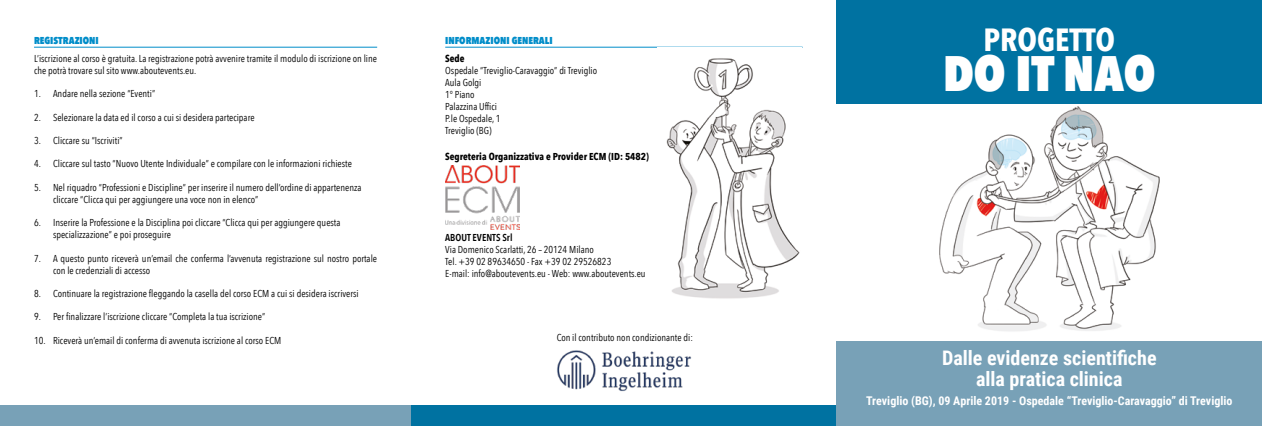
<style>
.page{position:relative;width:1262px;height:426px;background:#fff}
.page>*{position:absolute;margin:0;border:0;box-sizing:border-box;transform-origin:0 0}
.t1{font:800 49.6px "Avenir Next Condensed";color:#fff}
.t2{font:700 32px "Avenir Next Condensed";color:#fff}
.t3{font:700 20px/21px "Roboto Condensed";color:#fff;text-align:center}
.t4{font:700 12px "Roboto Condensed";color:#fff}
.t5{font:10px/12px "Avenir Next Condensed";color:#000}
.t6{font:700 10px "Avenir Next Condensed";color:#000}
.t7{font:800 10px "Avenir Next Condensed";color:#008dc9}
.t8{font:600 10px "Avenir Next Condensed";color:#000}
</style>
<div class="page">
<img style="left:853px;top:103px;width:392px;height:228px">
<hr style="left:34px;top:47px;width:343px;height:1px;background:#008dc9">
<hr style="left:445px;top:47px;width:357px;height:1px;background:#008dc9">
<img style="left:446px;top:165px;width:74px;height:64px">
<img style="left:557px;top:350px;width:135px;height:42px">
<div style="left:836px;top:0;width:425px;height:103px;background:#0072a1"></div>
<div style="left:0;top:405px;width:411px;height:20px;background:#78a1b7"></div>
<div style="left:411px;top:405px;width:425px;height:20px;background:#0072a1"></div>
<img style="left:658px;top:47px;width:143px;height:252px">
<div style="left:836px;top:341px;width:425px;height:84px;background:#78a1b7"></div>
<p class="t7" style="left:34px;top:34px;width:66px">REGISTRAZIONI</p>
<p class="t5" style="left:34px;top:52px;width:344px">L’iscrizione al corso è gratuita. La registrazione potrà avvenire tramite il modulo di iscrizione on line che potrà trovare sul sito www.aboutevents.eu.</p>
<p class="t5" style="left:34px;top:87px;width:123px">1. Andare nella sezione “Eventi”</p>
<p class="t5" style="left:34px;top:110px;width:222px">2. Selezionare la data ed il corso a cui si desidera partecipare</p>
<p class="t5" style="left:34px;top:134px;width:90px">3. Cliccare su “Iscriviti”</p>
<p class="t5" style="left:34px;top:157px;width:319px">4. Cliccare sul tasto “Nuovo Utente Individuale” e compilare con le informazioni richieste</p>
<p class="t5" style="left:53px;top:180px;width:310px;text-indent:-19px">5. Nel riquadro “Professioni e Discipline” per inserire il numero dell’ordine di appartenenza cliccare “Clicca qui per aggiungere una voce non in elenco”</p>
<p class="t5" style="left:53px;top:216px;width:289px;text-indent:-19px">6. Inserire la Professione e la Disciplina poi cliccare “Clicca qui per aggiungere questa specializzazione” e poi proseguire</p>
<p class="t5" style="left:53px;top:251px;width:325px;text-indent:-19px">7. A questo punto riceverà un’email che conferma l’avvenuta registrazione sul nostro portale con le credenziali di accesso</p>
<p class="t5" style="left:34px;top:286px;width:326px">8. Continuare la registrazione fleggando la casella del corso ECM a cui si desidera iscriversi</p>
<p class="t5" style="left:34px;top:310px;width:233px">9. Per finalizzare l’iscrizione cliccare “Completa la tua iscrizione”</p>
<p class="t5" style="left:34px;top:333px;width:249px">10. Riceverà un’email di conferma di avvenuta iscrizione al corso ECM</p>
<p class="t7" style="left:445px;top:34px;width:109px">INFORMAZIONI GENERALI</p>
<p class="t6" style="left:445px;top:52px;width:21px">Sede</p>
<p class="t5" style="left:445px;top:64px;width:153px">Ospedale “Treviglio-Caravaggio” di Treviglio<br>Aula Golgi<br>1° Piano<br>Palazzina Uffici<br>P.le Ospedale, 1<br>Treviglio (BG)</p>
<p class="t6" style="left:445px;top:150px;width:205px">Segreteria Organizzativa e Provider ECM (ID: 5482)</p>
<p class="t8" style="left:445px;top:229px;width:69px">ABOUT EVENTS Srl</p>
<p class="t5" style="left:445px;top:243px;width:202px">Via Domenico Scarlatti, 26 – 20124 Milano<br>Tel. +39 02 89634650 - Fax +39 02 29526823<br>E-mail: info@aboutevents.eu - Web: www.aboutevents.eu</p>
<p class="t5" style="left:556px;top:331px;width:138px">Con il contributo non condizionante di:</p>
<h2 class="t2" style="left:983px;top:20px;width:133px">PROGETTO</h2>
<h1 class="t1" style="left:943px;top:43px;width:214px">DO IT NAO</h1>
<h3 class="t3" style="left:942px;top:346px;width:216px">Dalle evidenze scientifiche alla pratica clinica</h3>
<p class="t4" style="left:866px;top:391px;width:368px">Treviglio (BG), 09 Aprile 2019 - Ospedale “Treviglio-Caravaggio” di Treviglio</p>
</div>
